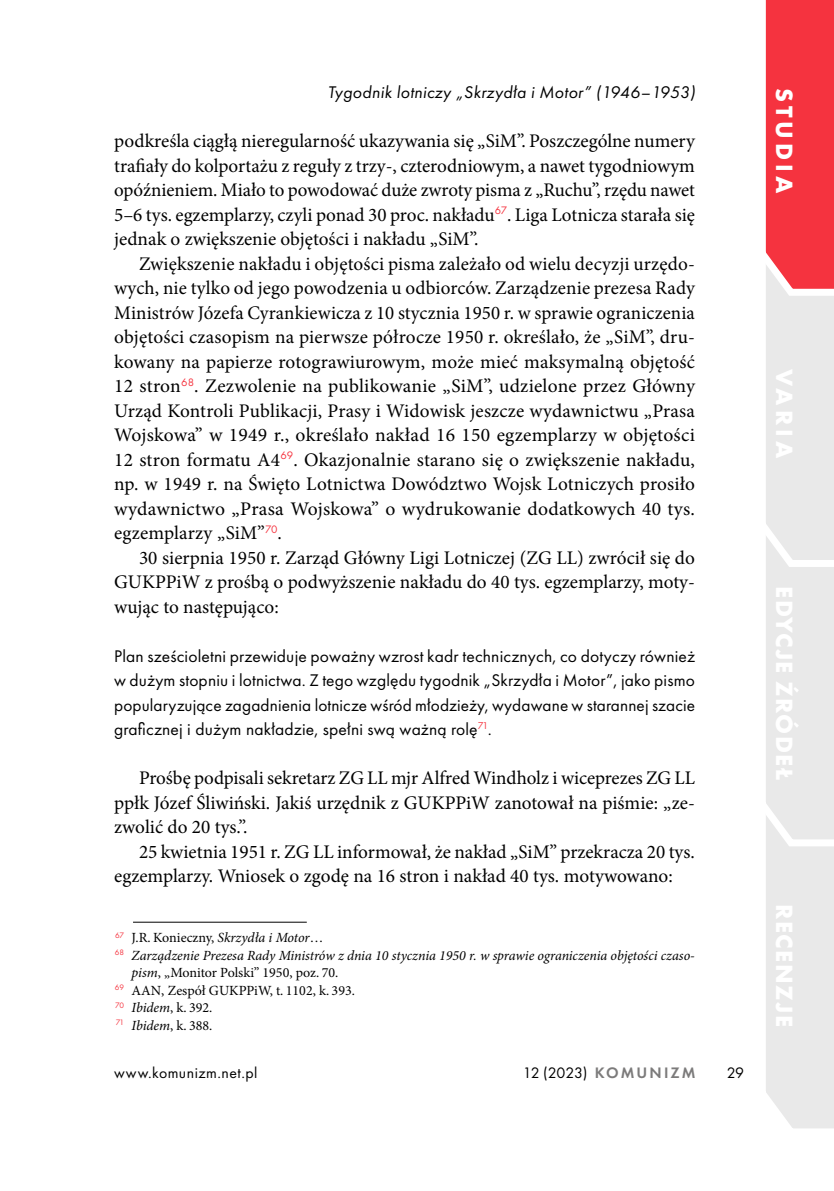
<style>
.page{position:relative;width:834px;height:1191px;background:#fff}
.page>*{position:absolute;margin:0;border:0;box-sizing:border-box;transform-origin:0 0}
.t1{font:700 24.5px "Futura PT";letter-spacing:.075em;color:#fff}
.t2{font:19.25px/24.5px "Minion Pro";color:#000;text-align:justify}
.t3{font:17.5px/24.5px "Futura PT";letter-spacing:.01em;color:#000;text-align:justify}
.t4{font:italic 17.5px "Futura PT";letter-spacing:.02em;color:#000}
.t5{font:15.75px "Futura PT";letter-spacing:.03em;color:#000}
.t6{font:14px "Minion Pro";color:#000}
.t7{font:italic 14px "Minion Pro";letter-spacing:-.005em;color:#000}
.s1{font-style:italic}
.s2{font-weight:600;color:#7c7b7b}
</style>
<div class="page">
<svg style="left:765px;top:0;width:68px;height:1128px;background:#ecbdc0"></svg>
<hr style="left:133px;top:921px;width:174px;height:1px;background:#000">
<p class="t4" style="left:328px;top:82px;width:369px">Tygodnik lotniczy „Skrzydła i Motor” (1946–1953)</p>
<p class="t1" style="left:799px;top:88px;width:107px;rotate:90deg">STUDIA</p>
<p class="t2" style="left:114px;top:129px;width:582px">podkreśla ciągłą nieregularność ukazywania się „SiM”. Poszczególne numery trafiały do kolportażu z reguły z trzy-, czterodniowym, a nawet tygodniowym opóźnieniem. Miało to powodować duże zwroty pisma z „Ruchu”, rzędu nawet 5–6 tys. egzemplarzy, czyli ponad 30 proc. nakładu<sup>67</sup>. Liga Lotnicza starała się jednak o zwiększenie objętości i nakładu „SiM”.</p>
<p class="t2" style="left:114px;top:251px;width:582px;text-indent:25px">Zwiększenie nakładu i objętości pisma zależało od wielu decyzji urzędo&shy;wych, nie tylko od jego powodzenia u odbiorców. Zarządzenie prezesa Rady Ministrów Józefa Cyrankiewicza z 10 stycznia 1950 r. w sprawie ograniczenia objętości czasopism na pierwsze półrocze 1950 r. określało, że „SiM”, dru&shy;kowany na papierze rotograwiurowym, może mieć maksymalną objętość 12 stron<sup>68</sup>. Zezwolenie na publikowanie „SiM”, udzielone przez Główny Urząd Kontroli Publikacji, Prasy i Widowisk jeszcze wydawnictwu „Prasa Wojskowa” w 1949 r., określało nakład 16 150 egzemplarzy w objętości 12 stron formatu A4<sup>69</sup>. Okazjonalnie starano się o zwiększenie nakładu, np. w 1949 r. na Święto Lotnictwa Dowództwo Wojsk Lotniczych prosiło wydawnictwo „Prasa Wojskowa” o wydrukowanie dodatkowych 40 tys. egzemplarzy „SiM”<sup>70</sup>.</p>
<p class="t2" style="left:114px;top:545px;width:582px;text-indent:25px">30 sierpnia 1950 r. Zarząd Główny Ligi Lotniczej (ZG LL) zwrócił się do GUKPPiW z prośbą o podwyższenie nakładu do 40 tys. egzemplarzy, moty&shy;wując to następująco:</p>
<p class="t3" style="left:114px;top:643px;width:582px">Plan sześcioletni przewiduje poważny wzrost kadr technicznych, co dotyczy również w dużym stopniu i lotnictwa. Z tego względu tygodnik „Skrzydła i Motor”, jako pismo popularyzujące zagadnienia lotnicze wśród młodzieży, wydawane w starannej szacie graficznej i dużym nakładzie, spełni swą ważną rolę<sup>71</sup>.</p>
<p class="t2" style="left:114px;top:766px;width:582px;text-indent:25px">Prośbę podpisali sekretarz ZG LL mjr Alfred Windholz i wiceprezes ZG LL ppłk Józef Śliwiński. Jakiś urzędnik z GUKPPiW zanotował na piśmie: „ze&shy;zwolić do 20 tys.”.</p>
<p class="t2" style="left:114px;top:839px;width:582px;text-indent:25px">25 kwietnia 1951 r. ZG LL informował, że nakład „SiM” przekracza 20 tys. egzemplarzy. Wniosek o zgodę na 16 stron i nakład 40 tys. motywowano:</p>
<p class="t1" style="left:799px;top:369px;width:91px;rotate:90deg">VARIA</p>
<p class="t1" style="left:799px;top:586px;width:196px;rotate:90deg">EDYCJE ŹRÓDEŁ</p>
<p class="t6" style="left:115px;top:928px;width:210px"><sup>67</sup> J.R. Konieczny, <span class="s1">Skrzydła i Motor</span>…</p>
<p class="t7" style="left:115px;top:945px;width:581px"><sup>68</sup> Zarządzenie Prezesa Rady Ministrów z dnia 10 stycznia 1950 r. w sprawie ograniczenia objętości czaso-</p>
<p class="t6" style="left:131px;top:963px;width:208px"><span class="s1">pism</span>, „Monitor Polski” 1950, poz. 70.</p>
<p class="t6" style="left:115px;top:980px;width:241px"><sup>69</sup> AAN, Zespół GUKPPiW, t. 1102, k. 393.</p>
<p class="t6" style="left:115px;top:998px;width:99px"><sup>70</sup> <span class="s1">Ibidem</span>, k. 392.</p>
<p class="t6" style="left:116px;top:1015px;width:98px"><sup>71</sup> <span class="s1">Ibidem</span>, k. 388.</p>
<p class="t5" style="left:114px;top:1063px;width:145px">www.komunizm.net.pl</p>
<p class="t5" style="left:522px;top:1063px;width:174px">12 (2023) <span class="s2">KOMUNIZM</span></p>
<p class="t5" style="left:726px;top:1063px;width:19px">29</p>
<p class="t1" style="left:799px;top:904px;width:124px;rotate:90deg">RECENZJE</p>
</div>
